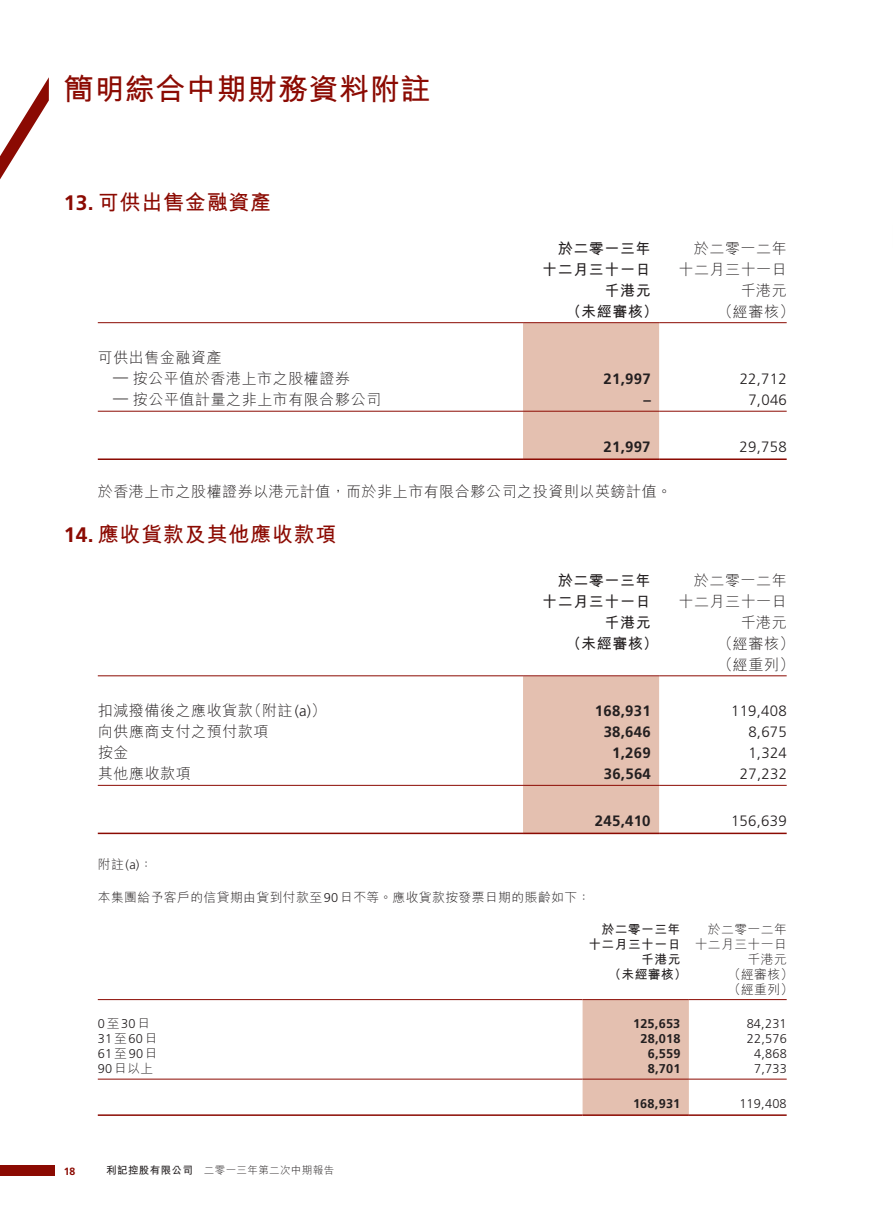
<style>
.page{position:relative;width:893px;height:1212px;background:#fff}
.page>*{position:absolute;margin:0;border:0;box-sizing:border-box;transform-origin:0 0}
.t1{font:700 30px "M Hei HK";letter-spacing:.02em;color:#8b0a02}
.t2{font:700 21px "M Hei HK";letter-spacing:.035em;color:#8b0a02}
.t3{font:300 15px/21px "M Hei HK";letter-spacing:.035em;color:#231f20;text-align:right}
.t4{font:300 15px "Frutiger LT Std";letter-spacing:.015em;color:#231f20}
.t5{font:700 15px/21px "M Hei HK";letter-spacing:.035em;color:#231f20;text-align:right}
.t6{font:700 15px "Frutiger LT Std";letter-spacing:.015em;color:#231f20}
.t7{font:300 12.75px/15px "M Hei HK";letter-spacing:.035em;color:#231f20;text-align:right}
.t8{font:300 12.75px "Frutiger LT Std";letter-spacing:.015em;color:#231f20}
.t9{font:700 12.75px "Frutiger LT Std";letter-spacing:.015em;color:#231f20}
.t10{font:700 12.75px/15px "M Hei HK";letter-spacing:.035em;color:#231f20;text-align:right}
.t11{font:300 10.5px "M Hei HK";letter-spacing:.035em;color:#231f20}
.t12{font:700 10.5px "Frutiger LT Std";color:#8b0a02}
.s1{font-family:"Frutiger LT Std"}
.s2{font-family:"M Hei HK"}
.s3{font-weight:700}
</style>
<div class="page">
<svg style="left:0;top:77px;width:49px;height:102px"></svg>
<div style="left:0;top:1166px;width:54px;height:10px;background:#8b0a02"></div>
<div style="left:523px;top:323px;width:136px;height:135px;background:#e4c0b0"></div>
<hr style="left:98px;top:322px;width:425px;height:1px;background:#8b0a02">
<hr style="left:523px;top:322px;width:136px;height:1px;background:#8b0a02">
<hr style="left:659px;top:322px;width:128px;height:1px;background:#8b0a02">
<hr style="left:98px;top:411px;width:425px;height:1px;background:#8b0a02">
<hr style="left:523px;top:411px;width:136px;height:1px;background:#8b0a02">
<hr style="left:659px;top:411px;width:128px;height:1px;background:#8b0a02">
<hr style="left:98px;top:458px;width:425px;height:2px;background:#8b0a02">
<hr style="left:523px;top:458px;width:136px;height:2px;background:#8b0a02">
<hr style="left:659px;top:458px;width:128px;height:2px;background:#8b0a02">
<div style="left:523px;top:676px;width:136px;height:157px;background:#e4c0b0"></div>
<hr style="left:98px;top:675px;width:425px;height:1px;background:#8b0a02">
<hr style="left:523px;top:675px;width:136px;height:1px;background:#8b0a02">
<hr style="left:659px;top:675px;width:128px;height:1px;background:#8b0a02">
<hr style="left:98px;top:785px;width:425px;height:1px;background:#8b0a02">
<hr style="left:523px;top:785px;width:136px;height:1px;background:#8b0a02">
<hr style="left:659px;top:785px;width:128px;height:1px;background:#8b0a02">
<hr style="left:98px;top:833px;width:425px;height:1px;background:#8b0a02">
<hr style="left:523px;top:833px;width:136px;height:1px;background:#8b0a02">
<hr style="left:659px;top:833px;width:128px;height:1px;background:#8b0a02">
<div style="left:583px;top:1000px;width:106px;height:114px;background:#e4c0b0"></div>
<hr style="left:98px;top:999px;width:485px;height:1px;background:#8b0a02">
<hr style="left:583px;top:999px;width:106px;height:1px;background:#8b0a02">
<hr style="left:689px;top:999px;width:98px;height:1px;background:#8b0a02">
<hr style="left:98px;top:1079px;width:485px;height:1px;background:#8b0a02">
<hr style="left:583px;top:1079px;width:106px;height:1px;background:#8b0a02">
<hr style="left:689px;top:1079px;width:98px;height:1px;background:#8b0a02">
<hr style="left:98px;top:1114px;width:485px;height:2px;background:#8b0a02">
<hr style="left:583px;top:1114px;width:106px;height:2px;background:#8b0a02">
<hr style="left:689px;top:1114px;width:98px;height:2px;background:#8b0a02">
<h1 class="t1" style="left:64px;top:67px;width:368px">簡明綜合中期財務資料附註</h1>
<h2 class="t2" style="left:64px;top:187px;width:209px"><span class="s1">13.</span> 可供出售金融資產</h2>
<p class="t5" style="left:542px;top:236px;width:110px">於二零一三年十二月三十一日</p>
<p class="t3" style="left:678px;top:237px;width:110px">於二零一二年十二月三十一日</p>
<p class="t5" style="left:605px;top:278px;width:48px">千港元</p>
<p class="t3" style="left:741px;top:279px;width:48px">千港元</p>
<p class="t5" style="left:566px;top:299px;width:94px">（未經審核）</p>
<p class="t3" style="left:718px;top:300px;width:78px">（經審核）</p>
<p class="t3" style="left:98px;top:347px;width:125px">可供出售金融資產</p>
<p class="t3" style="left:113px;top:368px;width:238px"><span class="s1">—</span> 按公平值於香港上市之股權證券</p>
<p class="t6" style="left:604px;top:370px;width:49px">21,997</p>
<p class="t4" style="left:740px;top:370px;width:49px">22,712</p>
<p class="t3" style="left:113px;top:389px;width:270px"><span class="s1">—</span> 按公平值計量之非上市有限合夥公司</p>
<p class="t6" style="left:643px;top:391px;width:9px">–</p>
<p class="t4" style="left:748px;top:391px;width:40px">7,046</p>
<p class="t6" style="left:603px;top:438px;width:49px">21,997</p>
<p class="t4" style="left:740px;top:438px;width:49px">29,758</p>
<p class="t3" style="left:98px;top:481px;width:576px">於香港上市之股權證券以港元計值，而於非上市有限合夥公司之投資則以英鎊計值。</p>
<h2 class="t2" style="left:64px;top:519px;width:274px"><span class="s1">14.</span> 應收貨款及其他應收款項</h2>
<p class="t5" style="left:542px;top:568px;width:110px">於二零一三年十二月三十一日</p>
<p class="t3" style="left:678px;top:569px;width:110px">於二零一二年十二月三十一日</p>
<p class="t5" style="left:605px;top:610px;width:48px">千港元</p>
<p class="t3" style="left:741px;top:611px;width:48px">千港元</p>
<p class="t5" style="left:566px;top:631px;width:94px">（未經審核）</p>
<p class="t3" style="left:718px;top:632px;width:78px;text-align:left">（經審核）（經重列）</p>
<p class="t3" style="left:98px;top:700px;width:230px">扣減撥備後之應收貨款（附註<span class="s1">(a)</span>）</p>
<p class="t6" style="left:595px;top:702px;width:57px">168,931</p>
<p class="t4" style="left:731px;top:703px;width:57px">119,408</p>
<p class="t3" style="left:98px;top:721px;width:172px">向供應商支付之預付款項</p>
<p class="t6" style="left:604px;top:723px;width:49px">38,646</p>
<p class="t4" style="left:748px;top:724px;width:40px">8,675</p>
<p class="t3" style="left:98px;top:742px;width:32px">按金</p>
<p class="t6" style="left:612px;top:744px;width:40px">1,269</p>
<p class="t4" style="left:748px;top:745px;width:40px">1,324</p>
<p class="t3" style="left:98px;top:763px;width:94px">其他應收款項</p>
<p class="t6" style="left:604px;top:765px;width:49px">36,564</p>
<p class="t4" style="left:740px;top:766px;width:49px">27,232</p>
<p class="t6" style="left:595px;top:812px;width:57px">245,410</p>
<p class="t4" style="left:731px;top:812px;width:57px">156,639</p>
<p class="t7" style="left:98px;top:857px;width:56px">附註<span class="s1">(a)</span>：</p>
<p class="t7" style="left:98px;top:890px;width:494px">本集團給予客戶的信貸期由貨到付款至<span class="s1">90</span>日不等。應收貨款按發票日期的賬齡如下：</p>
<p class="t10" style="left:588px;top:920px;width:94px">於二零一三年十二月三十一日</p>
<p class="t7" style="left:695px;top:921px;width:94px">於二零一二年十二月三十一日</p>
<p class="t10" style="left:641px;top:950px;width:41px">千港元</p>
<p class="t7" style="left:748px;top:951px;width:41px">千港元</p>
<p class="t10" style="left:608px;top:965px;width:80px">（未經審核）</p>
<p class="t7" style="left:728px;top:966px;width:67px;text-align:left">（經審核）（經重列）</p>
<p class="t8" style="left:98px;top:1017px;width:54px">0<span class="s2">至</span>30<span class="s2">日</span></p>
<p class="t9" style="left:633px;top:1016px;width:49px">125,653</p>
<p class="t8" style="left:747px;top:1017px;width:42px">84,231</p>
<p class="t8" style="left:98px;top:1032px;width:61px">31<span class="s2">至</span>60<span class="s2">日</span></p>
<p class="t9" style="left:640px;top:1031px;width:42px">28,018</p>
<p class="t8" style="left:747px;top:1032px;width:42px">22,576</p>
<p class="t8" style="left:98px;top:1047px;width:61px">61<span class="s2">至</span>90<span class="s2">日</span></p>
<p class="t9" style="left:648px;top:1046px;width:34px">6,559</p>
<p class="t8" style="left:754px;top:1047px;width:34px">4,868</p>
<p class="t7" style="left:98px;top:1061px;width:57px"><span class="s1">90</span>日以上</p>
<p class="t9" style="left:648px;top:1061px;width:34px">8,701</p>
<p class="t8" style="left:754px;top:1062px;width:34px">7,733</p>
<p class="t9" style="left:633px;top:1096px;width:49px">168,931</p>
<p class="t8" style="left:739px;top:1096px;width:49px">119,408</p>
<p class="t12" style="left:64px;top:1165px;width:13px">18</p>
<p class="t11" style="left:106px;top:1164px;width:229px"><span class="s3">利記控股有限公司</span> 二零一三年第二次中期報告</p>
</div>
